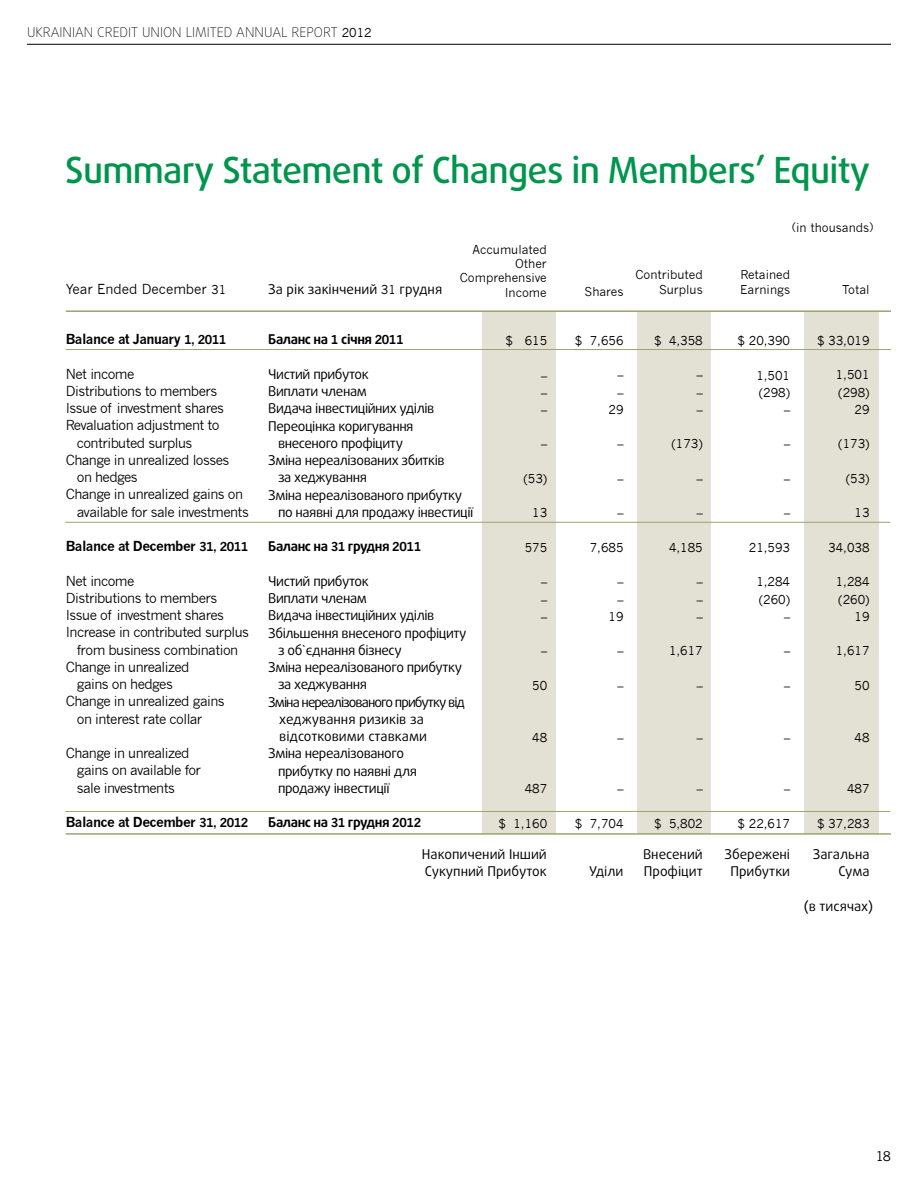
<style>
.page{position:relative;width:918px;height:1188px;background:#fff}
.page>*{position:absolute;margin:0;border:0;box-sizing:border-box;transform-origin:0 0}
.t1{font:500 36px "Daxline Pro";letter-spacing:-.02em;color:#00954c}
.t2{font:13.5px/17.2px "News Gothic";letter-spacing:-.04em;color:#000}
.t3{font:13.5px "Daxline Pro";letter-spacing:-.03em;color:#000}
.t4{font:13.5px/17.2px "Daxline Pro";color:#000}
.t5{font:700 13.5px "News Gothic";letter-spacing:-.04em;color:#000}
.t6{font:700 13.5px "Daxline Pro";letter-spacing:-.03em;color:#000}
.t7{font:100 13.5px "Daxline Pro";color:#000}
.t8{font:13.5px "Daxline Pro";letter-spacing:-.07em;color:#000}
.t9{font:13.5px "News Gothic";color:#000}
.t10{font:13.5px "News Gothic CBT";color:#000}
.t11{font:12px/17.2px "News Gothic";color:#000;text-align:right}
.s1{font-family:"News Gothic";font-weight:400;font-size:12px}
.s2{font-size:10.5px}
.s3{font-size:12px}
.s4{font-family:"News Gothic";font-size:12px}
</style>
<div class="page">
<hr style="left:27px;top:44px;width:864px;height:1px;background:#000">
<div style="left:637px;top:312px;width:73px;height:522px;background:#e2e1d3"></div>
<div style="left:483px;top:312px;width:73px;height:522px;background:#e2e1d3"></div>
<div style="left:804px;top:312px;width:74px;height:522px;background:#e2e1d3"></div>
<hr style="left:66px;top:310px;width:825px;height:2px;background:#9fa274">
<hr style="left:66px;top:833px;width:825px;height:2px;background:#9fa274">
<hr style="left:66px;top:349px;width:825px;height:1px;background:#9fa274">
<hr style="left:65px;top:811px;width:825px;height:1px;background:#9fa274">
<hr style="left:65px;top:522px;width:825px;height:1px;background:#9fa274">
<p class="t7" style="left:27px;top:24px;width:346px">UKRAINIAN CREDIT UNION LIMITED ANNUAL REPORT <span class="s1">2012</span></p>
<h1 class="t1" style="left:65px;top:147px;width:806px">Summary Statement of Changes in Members’ Equity</h1>
<p class="t11" style="left:792px;top:219px;width:82px"><span class="s2">(</span>in thousands<span class="s2">)</span></p>
<p class="t11" style="left:460px;top:242px;width:88px;line-height:14.4px">Accumulated<br>Other<br>Comprehensive<br>Income</p>
<p class="t11" style="left:635px;top:268px;width:69px;line-height:14.4px">Contributed<br>Surplus</p>
<p class="t11" style="left:741px;top:266px;width:51px">Retained</p>
<p class="t9" style="left:66px;top:281px;width:162px">Year Ended December <span class="s3">31</span></p>
<p class="t11" style="left:740px;top:281px;width:51px">Earnings</p>
<p class="t11" style="left:842px;top:281px;width:29px">Total</p>
<p class="t6" style="left:268px;top:330px;width:137px">Баланс на <span class="s4">1</span> січня <span class="s4">2011</span></p>
<p class="t3" style="left:268px;top:365px;width:102px">Чистий прибуток</p>
<p class="t3" style="left:268px;top:382px;width:100px">Виплати членам</p>
<p class="t3" style="left:268px;top:399px;width:168px">Видача інвестиційних уділів</p>
<p class="t3" style="left:268px;top:417px;width:147px">Переоцінка коригування</p>
<p class="t3" style="left:278px;top:434px;width:127px">внесеного профіциту</p>
<p class="t3" style="left:268px;top:451px;width:178px">Зміна нереалізованих збитків</p>
<p class="t3" style="left:278px;top:468px;width:90px">за хеджування</p>
<p class="t3" style="left:268px;top:486px;width:195px">Зміна нереалізованого прибутку</p>
<p class="t3" style="left:278px;top:503px;width:197px">по наявні для продажу інвестиції</p>
<p class="t6" style="left:268px;top:537px;width:154px">Баланс на <span class="s4">31</span> грудня <span class="s4">2011</span></p>
<p class="t3" style="left:268px;top:572px;width:102px">Чистий прибуток</p>
<p class="t3" style="left:268px;top:589px;width:100px">Виплати членам</p>
<p class="t3" style="left:268px;top:606px;width:168px">Видача інвестиційних уділів</p>
<p class="t3" style="left:268px;top:624px;width:200px">Збільшення внесеного профіциту</p>
<p class="t3" style="left:278px;top:641px;width:125px">з об`єднання бізнесу</p>
<p class="t3" style="left:268px;top:658px;width:195px">Зміна нереалізованого прибутку</p>
<p class="t3" style="left:278px;top:675px;width:90px">за хеджування</p>
<p class="t8" style="left:268px;top:693px;width:198px">Зміна нереалізованого прибутку від</p>
<p class="t4" style="left:279px;top:710px;width:146px">хеджування ризиків за</p>
<p class="t4" style="left:279px;top:728px;width:149px">відсотковими ставками</p>
<p class="t3" style="left:268px;top:745px;width:137px">Зміна нереалізованого</p>
<p class="t3" style="left:278px;top:762px;width:141px">прибутку по наявні для</p>
<p class="t3" style="left:278px;top:779px;width:113px">продажу інвестиції</p>
<p class="t6" style="left:268px;top:813px;width:154px">Баланс на <span class="s4">31</span> грудня <span class="s4">2012</span></p>
<p class="t4" style="left:268px;top:281px;width:175px">За рік закінчений <span class="s4">31</span> грудня</p>
<p class="t11" style="left:585px;top:283px;width:40px">Shares</p>
<p class="t5" style="left:66px;top:331px;width:162px">Balance at January <span class="s3">1, 2011</span></p>
<p class="t2" style="left:66px;top:365px;width:70px">Net income</p>
<p class="t2" style="left:66px;top:382px;width:153px">Distributions to members</p>
<p class="t2" style="left:66px;top:400px;width:160px">Issue of investment shares</p>
<p class="t2" style="left:66px;top:417px;width:155px">Revaluation adjustment to</p>
<p class="t2" style="left:77px;top:434px;width:117px">contributed surplus</p>
<p class="t2" style="left:66px;top:451px;width:165px">Change in unrealized losses</p>
<p class="t2" style="left:77px;top:469px;width:62px">on hedges</p>
<p class="t2" style="left:66px;top:486px;width:179px">Change in unrealized gains on</p>
<p class="t2" style="left:77px;top:503px;width:174px">available for sale investments</p>
<p class="t5" style="left:66px;top:538px;width:184px">Balance at December <span class="s3">31, 2011</span></p>
<p class="t2" style="left:66px;top:572px;width:70px">Net income</p>
<p class="t2" style="left:66px;top:589px;width:153px">Distributions to members</p>
<p class="t2" style="left:66px;top:607px;width:160px">Issue of investment shares</p>
<p class="t2" style="left:66px;top:624px;width:185px">Increase in contributed surplus</p>
<p class="t2" style="left:77px;top:641px;width:163px">from business combination</p>
<p class="t2" style="left:66px;top:658px;width:125px">Change in unrealized</p>
<p class="t2" style="left:77px;top:676px;width:98px">gains on hedges</p>
<p class="t2" style="left:66px;top:693px;width:160px">Change in unrealized gains</p>
<p class="t2" style="left:77px;top:710px;width:127px">on interest rate collar</p>
<p class="t2" style="left:77px;top:745px;width:126px;text-indent:-11px">Change in unrealized gains on available for sale investments</p>
<p class="t5" style="left:66px;top:814px;width:184px">Balance at December <span class="s3">31, 2012</span></p>
<p class="t11" style="left:654px;top:332px;width:50px">$ 4,358</p>
<p class="t11" style="left:697px;top:367px;width:7px;text-align:justify">– – –</p>
<p class="t11" style="left:672px;top:435px;width:33px">(173)</p>
<p class="t11" style="left:697px;top:470px;width:7px">–</p>
<p class="t11" style="left:697px;top:504px;width:7px">–</p>
<p class="t11" style="left:669px;top:539px;width:35px">4,185</p>
<p class="t11" style="left:697px;top:573px;width:7px;text-align:justify">– – –</p>
<p class="t11" style="left:669px;top:642px;width:35px">1,617</p>
<p class="t11" style="left:697px;top:677px;width:7px">–</p>
<p class="t11" style="left:575px;top:332px;width:50px">$ 7,656</p>
<p class="t11" style="left:609px;top:367px;width:16px">– –<br>29</p>
<p class="t11" style="left:618px;top:436px;width:7px">–</p>
<p class="t11" style="left:618px;top:470px;width:7px">–</p>
<p class="t11" style="left:618px;top:505px;width:7px">–</p>
<p class="t11" style="left:590px;top:539px;width:35px">7,685</p>
<p class="t11" style="left:609px;top:574px;width:16px">– –<br>19</p>
<p class="t11" style="left:618px;top:643px;width:7px">–</p>
<p class="t11" style="left:618px;top:677px;width:7px">–</p>
<p class="t11" style="left:817px;top:332px;width:54px">$ 33,019</p>
<p class="t11" style="left:836px;top:367px;width:35px">1,501 (298)<br>29</p>
<p class="t11" style="left:838px;top:436px;width:33px">(173)</p>
<p class="t11" style="left:846px;top:470px;width:25px">(53)</p>
<p class="t11" style="left:855px;top:505px;width:16px">13</p>
<p class="t11" style="left:828px;top:539px;width:43px">34,038</p>
<p class="t11" style="left:836px;top:574px;width:35px">1,284 (260)<br>19</p>
<p class="t11" style="left:836px;top:643px;width:35px">1,617</p>
<p class="t11" style="left:855px;top:677px;width:16px">50</p>
<p class="t11" style="left:506px;top:332px;width:43px">$ 615</p>
<p class="t11" style="left:541px;top:367px;width:7px;text-align:justify">– – –</p>
<p class="t11" style="left:541px;top:436px;width:7px">–</p>
<p class="t11" style="left:523px;top:470px;width:25px">(53)</p>
<p class="t11" style="left:532px;top:505px;width:16px">13</p>
<p class="t11" style="left:525px;top:539px;width:24px">575</p>
<p class="t11" style="left:541px;top:574px;width:7px;text-align:justify">– – –</p>
<p class="t11" style="left:541px;top:643px;width:7px">–</p>
<p class="t11" style="left:532px;top:677px;width:16px">50</p>
<p class="t11" style="left:738px;top:332px;width:54px">$ 20,390</p>
<p class="t11" style="left:756px;top:367px;width:35px">1,501 (298) –</p>
<p class="t11" style="left:784px;top:436px;width:7px">–</p>
<p class="t11" style="left:784px;top:470px;width:7px">–</p>
<p class="t11" style="left:784px;top:505px;width:7px">–</p>
<p class="t11" style="left:749px;top:539px;width:43px">21,593</p>
<p class="t11" style="left:756px;top:574px;width:35px">1,284 (260) –</p>
<p class="t11" style="left:784px;top:643px;width:7px">–</p>
<p class="t11" style="left:784px;top:677px;width:7px">–</p>
<p class="t11" style="left:855px;top:729px;width:16px">48</p>
<p class="t11" style="left:532px;top:729px;width:16px">48</p>
<p class="t11" style="left:697px;top:729px;width:7px">–</p>
<p class="t11" style="left:618px;top:729px;width:7px">–</p>
<p class="t11" style="left:784px;top:729px;width:7px">–</p>
<p class="t11" style="left:847px;top:781px;width:24px">487</p>
<p class="t11" style="left:817px;top:815px;width:54px">$ 37,283</p>
<p class="t11" style="left:525px;top:781px;width:24px">487</p>
<p class="t11" style="left:498px;top:815px;width:50px">$ 1,160</p>
<p class="t11" style="left:697px;top:780px;width:7px">–</p>
<p class="t11" style="left:654px;top:815px;width:50px">$ 5,802</p>
<p class="t11" style="left:618px;top:781px;width:7px">–</p>
<p class="t11" style="left:575px;top:815px;width:50px">$ 7,704</p>
<p class="t11" style="left:784px;top:781px;width:7px">–</p>
<p class="t11" style="left:738px;top:815px;width:54px">$ 22,617</p>
<p class="t4" style="left:422px;top:845px;width:126px">Накопичений Інший<br>Сукупний Прибуток</p>
<p class="t3" style="left:589px;top:862px;width:36px">Уділи</p>
<p class="t4" style="left:643px;top:845px;width:61px">Внесений<br>Профіцит</p>
<p class="t4" style="left:725px;top:845px;width:67px;text-align:center">Збережені<br>Прибутки</p>
<p class="t4" style="left:813px;top:845px;width:58px;text-align:right">Загальна<br>Сума</p>
<p class="t4" style="left:804px;top:898px;width:71px">(в тисячах)</p>
<p class="t10" style="left:876px;top:1148px;width:17px">18</p>
</div>
